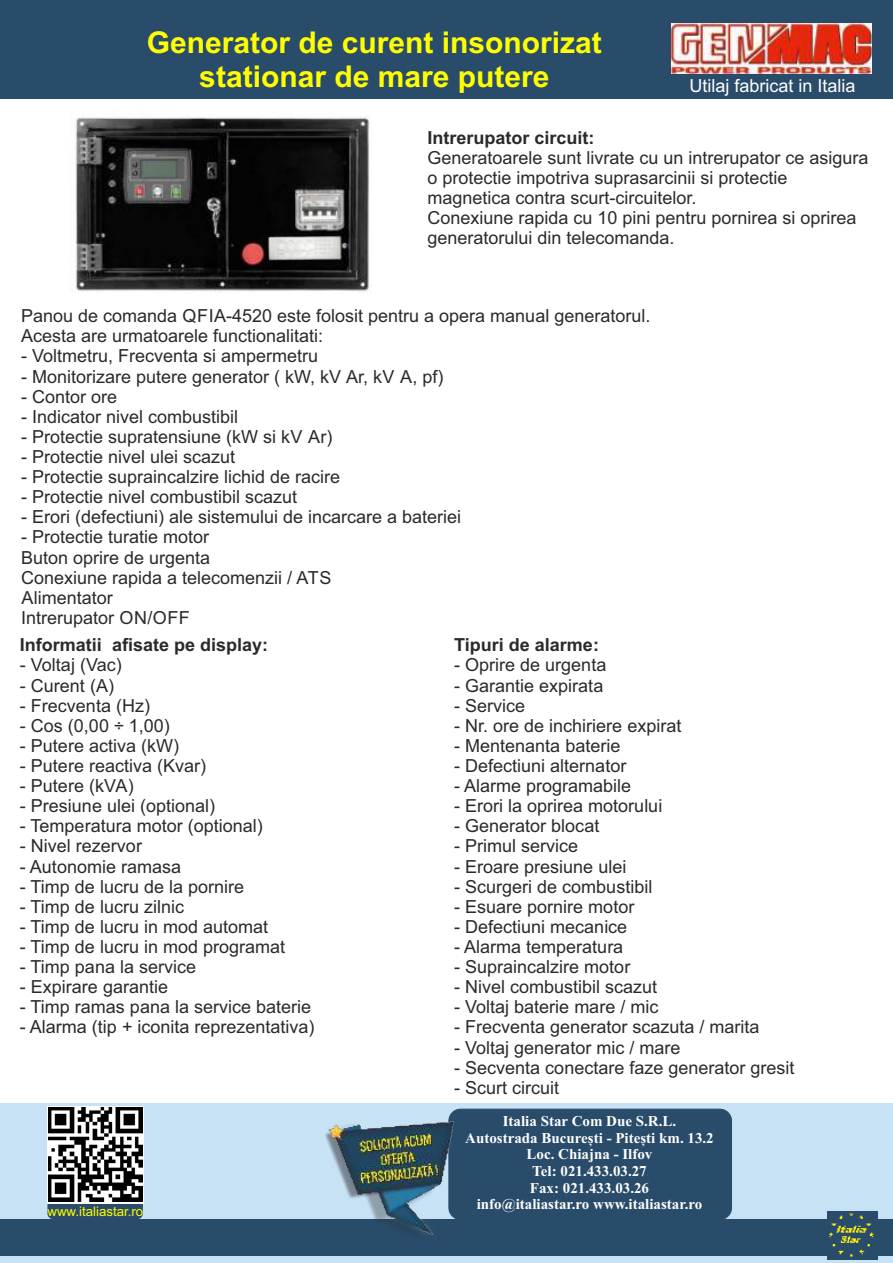
<style>
.page{position:relative;width:893px;height:1263px;background:#fff}
.page>*{position:absolute;margin:0;border:0;box-sizing:border-box;transform-origin:0 0}
.t1{font:700 30px/33.5px "Arial";color:#ff0;text-align:center}
.t2{font:18px/20.1px "Arial";color:#2b2a29}
.t3{font:700 18px "Arial";color:#2b2a29}
.t4{font:18px "Arial";color:#fff}
.t5{font:700 15px/16.6px "Times New Roman";color:#fefefe;text-align:center}
.t6{font:13.2px "Arial";color:#ff0}
</style>
<div class="page">
<div style="left:0;top:0;width:893px;height:99px;background:#294c6a"></div>
<img style="left:671px;top:23px;width:200px;height:51px">
<div style="left:0;top:1103px;width:893px;height:160px;background:#c7e1f5"></div>
<div style="left:0;top:1219px;width:893px;height:36px;background:#294c6a"></div>
<img style="left:75px;top:117px;width:295px;height:176px">
<img style="left:827px;top:1211px;width:51px;height:48px">
<div style="left:449px;top:1109px;width:283px;height:110px;background:#294c6a;border:1px solid #294c6a;border-radius:12px"></div>
<img style="left:325px;top:1120px;width:129px;height:116px">
<div style="left:47px;top:1190px;width:96px;height:29px;background:#2a4c6a;border-radius:6px"></div>
<div style="left:47px;top:1106px;width:97px;height:98px;background:linear-gradient(to right,#fff,#fff)"></div>
<img style="left:48px;top:1108px;width:94px;height:93px">
<h1 class="t1" style="left:147px;top:29px;width:457px">Generator de curent insonorizat stationar de mare putere</h1>
<p class="t4" style="left:689px;top:79px;width:168px">Utilaj fabricat in Italia</p>
<p class="t3" style="left:427px;top:131px;width:169px">Intrerupator circuit:</p>
<p class="t2" style="left:427px;top:149px;width:443px">Generatoarele sunt livrate cu un intrerupator ce asigura o protectie impotriva suprasarcinii si protectie magnetica contra scurt-circuitelor.<br>Conexiune rapida cu 10 pini pentru pornirea si oprirea generatorului din telecomanda.</p>
<p class="t2" style="left:21px;top:307px;width:631px">Panou de comanda QFIA-4520 este folosit pentru a opera manual generatorul.<br>Acesta are urmatoarele functionalitati:</p>
<p class="t2" style="left:21px;top:348px;width:299px">- Voltmetru, Frecventa si ampermetru</p>
<p class="t2" style="left:21px;top:368px;width:424px">- Monitorizare putere generator ( kW, kV Ar, kV A, pf)</p>
<p class="t2" style="left:21px;top:388px;width:98px">- Contor ore</p>
<p class="t2" style="left:21px;top:408px;width:219px">- Indicator nivel combustibil</p>
<p class="t2" style="left:21px;top:428px;width:313px">- Protectie supratensiune (kW si kV Ar)</p>
<p class="t2" style="left:21px;top:448px;width:216px">- Protectie nivel ulei scazut</p>
<p class="t2" style="left:21px;top:468px;width:321px">- Protectie supraincalzire lichid de racire</p>
<p class="t2" style="left:21px;top:488px;width:278px">- Protectie nivel combustibil scazut</p>
<p class="t2" style="left:21px;top:509px;width:442px">- Erori (defectiuni) ale sistemului de incarcare a bateriei</p>
<p class="t2" style="left:21px;top:529px;width:312px">- Protectie turatie motor<br>Buton oprire de urgenta<br>Conexiune rapida a telecomenzii / ATS<br>Alimentator<br>Intrerupator ON/OFF</p>
<p class="t3" style="left:20px;top:638px;width:250px">Informatii afisate pe display:</p>
<p class="t2" style="left:20px;top:657px;width:103px">- Voltaj (Vac)</p>
<p class="t2" style="left:20px;top:677px;width:96px">- Curent (A)</p>
<p class="t2" style="left:20px;top:697px;width:132px">- Frecventa (Hz)</p>
<p class="t2" style="left:20px;top:717px;width:151px">- Cos (0,00 ÷ 1,00)</p>
<p class="t2" style="left:20px;top:737px;width:161px">- Putere activa (kW)</p>
<p class="t2" style="left:20px;top:757px;width:188px">- Putere reactiva (Kvar)</p>
<p class="t2" style="left:20px;top:777px;width:115px">- Putere (kVA)</p>
<p class="t2" style="left:20px;top:797px;width:197px">- Presiune ulei (optional)</p>
<p class="t2" style="left:20px;top:818px;width:244px">- Temperatura motor (optional)</p>
<p class="t2" style="left:20px;top:838px;width:124px">- Nivel rezervor</p>
<p class="t2" style="left:20px;top:858px;width:163px">- Autonomie ramasa</p>
<p class="t2" style="left:20px;top:878px;width:226px">- Timp de lucru de la pornire</p>
<p class="t2" style="left:20px;top:898px;width:166px">- Timp de lucru zilnic</p>
<p class="t2" style="left:20px;top:918px;width:250px">- Timp de lucru in mod automat</p>
<p class="t2" style="left:20px;top:938px;width:267px">- Timp de lucru in mod programat</p>
<p class="t2" style="left:20px;top:958px;width:178px">- Timp pana la service</p>
<p class="t2" style="left:20px;top:978px;width:150px">- Expirare garantie</p>
<p class="t2" style="left:20px;top:999px;width:293px">- Timp ramas pana la service baterie</p>
<p class="t2" style="left:20px;top:1019px;width:296px">- Alarma (tip + iconita reprezentativa)</p>
<p class="t6" style="left:47px;top:1206px;width:97px">www.italiastar.ro</p>
<p class="t3" style="left:454px;top:638px;width:146px">Tipuri de alarme:</p>
<p class="t2" style="left:454px;top:657px;width:154px">- Oprire de urgenta</p>
<p class="t2" style="left:454px;top:677px;width:151px">- Garantie expirata</p>
<p class="t2" style="left:454px;top:697px;width:73px">- Service</p>
<p class="t2" style="left:454px;top:717px;width:229px">- Nr. ore de inchiriere expirat</p>
<p class="t2" style="left:454px;top:737px;width:168px">- Mentenanta baterie</p>
<p class="t2" style="left:454px;top:757px;width:174px">- Defectiuni alternator</p>
<p class="t2" style="left:454px;top:777px;width:179px">- Alarme programabile</p>
<p class="t2" style="left:454px;top:797px;width:210px">- Erori la oprirea motorului</p>
<p class="t2" style="left:454px;top:818px;width:147px">- Generator blocat</p>
<p class="t2" style="left:454px;top:838px;width:126px">- Primul service</p>
<p class="t2" style="left:454px;top:858px;width:174px">- Eroare presiune ulei</p>
<p class="t2" style="left:454px;top:878px;width:200px">- Scurgeri de combustibil</p>
<p class="t2" style="left:454px;top:898px;width:182px">- Esuare pornire motor</p>
<p class="t2" style="left:454px;top:918px;width:175px">- Defectiuni mecanice</p>
<p class="t2" style="left:454px;top:938px;width:171px">- Alarma temperatura</p>
<p class="t2" style="left:454px;top:958px;width:178px">- Supraincalzire motor</p>
<p class="t2" style="left:454px;top:978px;width:205px">- Nivel combustibil scazut</p>
<p class="t2" style="left:454px;top:999px;width:206px">- Voltaj baterie mare / mic</p>
<p class="t2" style="left:454px;top:1019px;width:307px">- Frecventa generator scazuta / marita</p>
<p class="t2" style="left:454px;top:1039px;width:228px">- Voltaj generator mic / mare</p>
<p class="t2" style="left:454px;top:1059px;width:342px">- Secventa conectare faze generator gresit</p>
<p class="t2" style="left:454px;top:1079px;width:107px">- Scurt circuit</p>
<p class="t5" style="left:465px;top:1114px;width:250px">Italia Star Com Due S.R.L.<br>Autostrada București - Pitești km. 13.2<br>Loc. Chiajna - Ilfov<br>Tel: 021.433.03.27<br>Fax: 021.433.03.26<br>info@italiastar.ro www.italiastar.ro</p>
</div>
